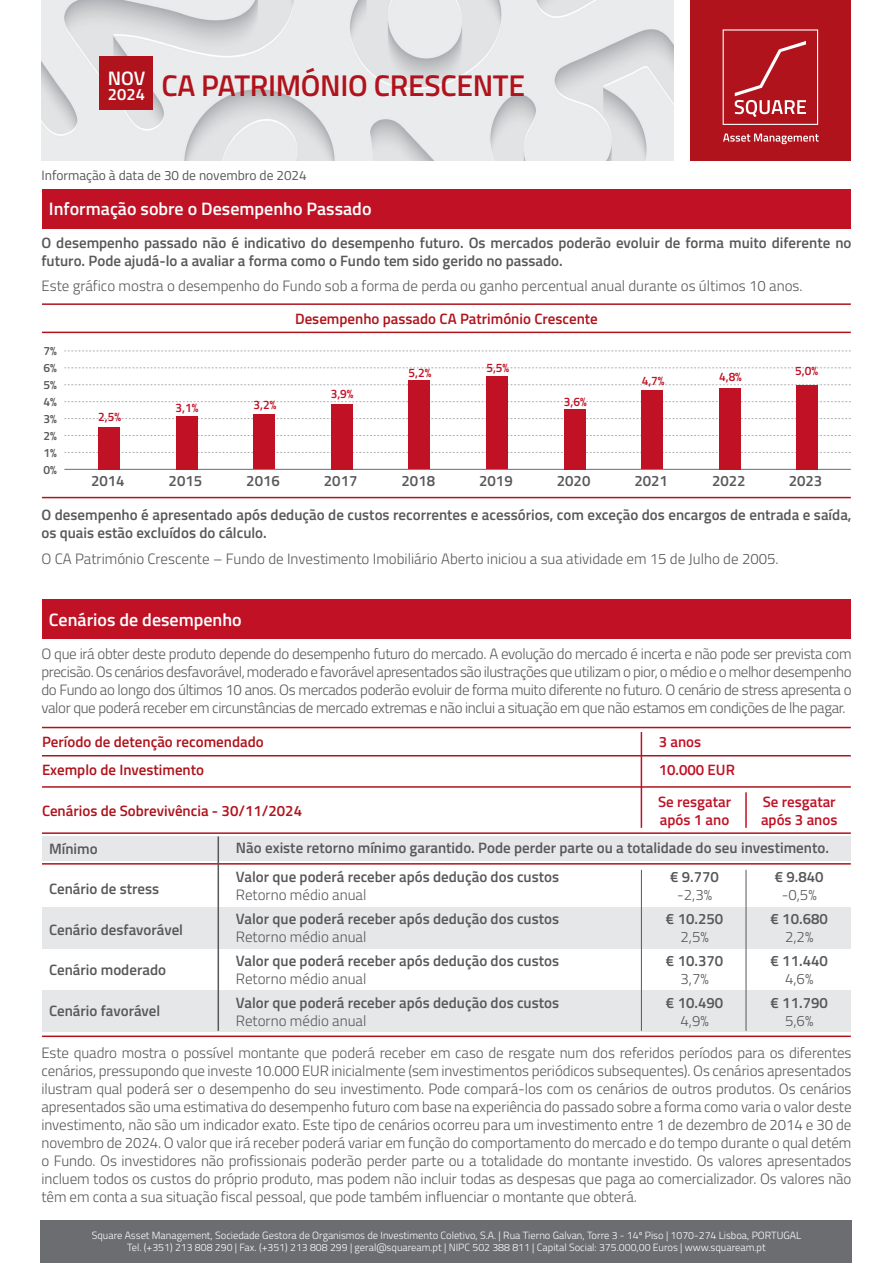
<style>
.page{position:relative;width:893px;height:1263px;background:#fff}
.page>*{position:absolute;margin:0;border:0;box-sizing:border-box;transform-origin:0 0}
.t1{font:600 30px "Titillium";letter-spacing:-.01em;color:#b0131c}
.t2{font:600 19.5px "Titillium";color:#fff}
.t3{font:600 18px "Titillium";color:#fff}
.t4{font:600 16.5px "Titillium";color:#fff}
.t5{font:300 15px/18px "Titillium";color:#57585a;text-align:justify}
.t6{font:600 15px/18px "Titillium";color:#57585a}
.t7{font:600 15px/18px "Titillium Web";color:#57585a}
.t8{font:600 15px "Titillium";color:#b0131c}
.t9{font:600 15px/18px "Titillium";color:#c01125}
.t10{font:13.5px "Titillium Web";color:#57585a}
.t11{font:600 12.3px "Titillium";color:#c01125}
.t12{font:600 12px/17.1px "Titillium";color:#57585a;text-align:justify}
.t13{font:300 10.5px/12px "Titillium";color:#fff;text-align:center}
</style>
<div class="page">
<img style="left:41px;top:0;width:633px;height:160px">
<div style="left:690px;top:0;width:161px;height:160px;background:#b0131c"></div>
<svg style="left:723px;top:29px;width:95px;height:96px"></svg>
<svg style="left:723px;top:134px;width:96px;height:10px"></svg>
<div style="left:99px;top:57px;width:53px;height:53px;background:#b0131c"></div>
<div style="left:42px;top:189px;width:809px;height:40px;background:#c01125"></div>
<div style="left:42px;top:599px;width:809px;height:40px;background:#c01125"></div>
<div style="left:41px;top:1220px;width:811px;height:43px;background:#6c6d70"></div>
<div style="left:42px;top:907px;width:809px;height:42px;background:#e6e7e9"></div>
<div style="left:42px;top:836px;width:809px;height:25px;background:#e6e7e9"></div>
<div style="left:42px;top:990px;width:809px;height:41px;background:#e6e7e9"></div>
<hr style="left:42px;top:832px;width:809px;height:2px;background:#b0131c">
<hr style="left:42px;top:863px;width:809px;height:1px;background:#b0131c">
<hr style="left:42px;top:786px;width:809px;height:2px;background:#b0131c">
<hr style="left:42px;top:755px;width:809px;height:1px;background:#b0131c">
<hr style="left:42px;top:727px;width:809px;height:1px;background:#b0131c">
<hr style="left:42px;top:1035px;width:809px;height:2px;background:#b0131c">
<hr style="left:641px;top:870px;width:1px;height:161px;background:#57585a">
<hr style="left:218px;top:836px;width:1px;height:195px;background:#57585a">
<hr style="left:746px;top:870px;width:1px;height:161px;background:#57585a">
<hr style="left:745px;top:792px;width:2px;height:36px;background:#c01125">
<hr style="left:641px;top:732px;width:1px;height:96px;background:#c01125">
<svg style="left:64px;top:452px;width:787px;height:1px"></svg>
<svg style="left:64px;top:435px;width:787px;height:1px"></svg>
<svg style="left:64px;top:418px;width:787px;height:1px"></svg>
<svg style="left:64px;top:401px;width:787px;height:1px"></svg>
<svg style="left:64px;top:384px;width:787px;height:1px"></svg>
<svg style="left:64px;top:367px;width:787px;height:1px"></svg>
<svg style="left:64px;top:351px;width:787px;height:1px"></svg>
<hr style="left:64px;top:469px;width:787px;height:1px;background:#6c6d70">
<hr style="left:42px;top:332px;width:809px;height:1px;background:#b0131c">
<hr style="left:42px;top:497px;width:809px;height:1px;background:#b0131c">
<hr style="left:42px;top:303px;width:809px;height:2px;background:#b0131c">
<div style="left:98px;top:427px;width:21px;height:42px;background:#c01125"></div>
<div style="left:176px;top:416px;width:21px;height:53px;background:#c01125"></div>
<div style="left:254px;top:415px;width:21px;height:54px;background:#c01125"></div>
<div style="left:331px;top:404px;width:21px;height:65px;background:#c01125"></div>
<div style="left:409px;top:381px;width:21px;height:88px;background:#c01125"></div>
<div style="left:486px;top:376px;width:22px;height:93px;background:#c01125"></div>
<div style="left:564px;top:409px;width:21px;height:60px;background:#c01125"></div>
<div style="left:642px;top:390px;width:21px;height:79px;background:#c01125"></div>
<div style="left:796px;top:385px;width:21px;height:84px;background:#c01125"></div>
<div style="left:719px;top:388px;width:22px;height:81px;background:#c01125"></div>
<h2 class="t2" style="left:108px;top:63px;width:39px">NOV</h2>
<p class="t4" style="left:108px;top:81px;width:38px">2024</p>
<h1 class="t1" style="left:161px;top:63px;width:365px">CA PATRIMÓNIO CRESCENTE</h1>
<p class="t10" style="left:41px;top:165px;width:267px">Informação à data de 30 de novembro de 2024</p>
<p class="t3" style="left:49px;top:195px;width:324px">Informação sobre o Desempenho Passado</p>
<p class="t7" style="left:41px;top:233px;width:811px">O desempenho passado não é indicativo do desempenho futuro. Os mercados poderão evoluir de forma muito diferente no futuro. Pode ajudá-lo a avaliar a forma como o Fundo tem sido gerido no passado.</p>
<p class="t5" style="left:41px;top:276px;width:763px">Este gráfico mostra o desempenho do Fundo sob a forma de perda ou ganho percentual anual durante os últimos 10 anos.</p>
<p class="t12" style="left:44px;top:341px;width:15px">7% 6% 5% 4% 3% 2% 1% 0%</p>
<p class="t11" style="left:98px;top:407px;width:24px">2,5%</p>
<p class="t11" style="left:176px;top:399px;width:24px">3,1%</p>
<p class="t11" style="left:254px;top:395px;width:24px">3,2%</p>
<p class="t8" style="left:295px;top:307px;width:304px">Desempenho passado CA Património Crescente</p>
<p class="t11" style="left:331px;top:384px;width:24px">3,9%</p>
<p class="t11" style="left:409px;top:363px;width:24px">5,2%</p>
<p class="t11" style="left:486px;top:358px;width:24px">5,5%</p>
<p class="t11" style="left:564px;top:392px;width:24px">3,6%</p>
<p class="t11" style="left:642px;top:371px;width:24px">4,7%</p>
<p class="t11" style="left:719px;top:367px;width:24px">4,8%</p>
<p class="t11" style="left:795px;top:361px;width:24px">5,0%</p>
<p class="t6" style="left:91px;top:471px;width:35px">2014</p>
<p class="t6" style="left:169px;top:471px;width:35px">2015</p>
<p class="t6" style="left:246px;top:471px;width:35px">2016</p>
<p class="t6" style="left:324px;top:471px;width:35px">2017</p>
<p class="t6" style="left:402px;top:471px;width:35px">2018</p>
<p class="t6" style="left:479px;top:471px;width:35px">2019</p>
<p class="t6" style="left:557px;top:471px;width:35px">2020</p>
<p class="t6" style="left:634px;top:471px;width:35px">2021</p>
<p class="t6" style="left:789px;top:471px;width:35px">2023</p>
<p class="t6" style="left:712px;top:471px;width:35px">2022</p>
<p class="t6" style="left:41px;top:505px;width:812px">O desempenho é apresentado após dedução de custos recorrentes e acessórios, com exceção dos encargos de entrada e saída, os quais estão excluídos do cálculo.</p>
<p class="t5" style="left:41px;top:549px;width:739px">O CA Património Crescente – Fundo de Investimento Imobiliário Aberto iniciou a sua atividade em 15 de Julho de 2005.</p>
<p class="t3" style="left:49px;top:606px;width:194px">Cenários de desempenho</p>
<p class="t5" style="left:41px;top:644px;width:812px">O que irá obter deste produto depende do desempenho futuro do mercado. A evolução do mercado é incerta e não pode ser prevista com precisão. Os cenários desfavorável, moderado e favorável apresentados são ilustrações que utilizam o pior, o médio e o melhor desempenho do Fundo ao longo dos últimos 10 anos. Os mercados poderão evoluir de forma muito diferente no futuro. O cenário de stress apresenta o valor que poderá receber em circunstâncias de mercado extremas e não inclui a situação em que não estamos em condições de lhe pagar.</p>
<p class="t8" style="left:42px;top:731px;width:223px">Período de detenção recomendado</p>
<p class="t9" style="left:659px;top:732px;width:44px">3 anos</p>
<p class="t8" style="left:42px;top:759px;width:164px">Exemplo de Investimento</p>
<p class="t8" style="left:42px;top:799px;width:262px">Cenários de Sobrevivência - 30/11/2024</p>
<p class="t9" style="left:659px;top:760px;width:78px">10.000 EUR</p>
<p class="t9" style="left:658px;top:792px;width:74px">Se resgatar após 1 ano</p>
<p class="t9" style="left:761px;top:792px;width:78px">Se resgatar após 3 anos</p>
<p class="t6" style="left:49px;top:839px;width:50px">Mínimo</p>
<p class="t6" style="left:49px;top:879px;width:112px">Cenário de stress</p>
<p class="t6" style="left:49px;top:920px;width:135px">Cenário desfavorável</p>
<p class="t6" style="left:49px;top:960px;width:119px">Cenário moderado</p>
<p class="t6" style="left:49px;top:1001px;width:113px">Cenário favorável</p>
<p class="t6" style="left:236px;top:832px;width:594px;line-height:29.2px">Não existe retorno mínimo garantido. Pode perder parte ou a totalidade do seu investimento.<br>Valor que poderá receber após dedução dos custos</p>
<p class="t5" style="left:236px;top:885px;width:132px">Retorno médio anual</p>
<p class="t6" style="left:236px;top:909px;width:325px">Valor que poderá receber após dedução dos custos</p>
<p class="t5" style="left:236px;top:927px;width:132px">Retorno médio anual</p>
<p class="t6" style="left:236px;top:951px;width:325px">Valor que poderá receber após dedução dos custos</p>
<p class="t5" style="left:236px;top:969px;width:132px">Retorno médio anual</p>
<p class="t6" style="left:236px;top:993px;width:325px">Valor que poderá receber após dedução dos custos</p>
<p class="t5" style="left:236px;top:1011px;width:132px">Retorno médio anual</p>
<p class="t6" style="left:670px;top:867px;width:50px">€ 9.770</p>
<p class="t5" style="left:677px;top:885px;width:37px">-2,3%</p>
<p class="t6" style="left:666px;top:909px;width:59px">€ 10.250</p>
<p class="t5" style="left:680px;top:927px;width:30px">2,5%</p>
<p class="t6" style="left:666px;top:951px;width:59px">€ 10.370</p>
<p class="t5" style="left:680px;top:969px;width:30px">3,7%</p>
<p class="t6" style="left:666px;top:993px;width:59px">€ 10.490</p>
<p class="t5" style="left:680px;top:1011px;width:30px">4,9%</p>
<p class="t6" style="left:775px;top:867px;width:50px">€ 9.840</p>
<p class="t5" style="left:782px;top:885px;width:37px">-0,5%</p>
<p class="t6" style="left:771px;top:909px;width:59px">€ 10.680</p>
<p class="t5" style="left:785px;top:927px;width:30px">2,2%</p>
<p class="t6" style="left:771px;top:951px;width:59px">€ 11.440</p>
<p class="t5" style="left:785px;top:969px;width:30px">4,6%</p>
<p class="t6" style="left:771px;top:993px;width:59px">€ 11.790</p>
<p class="t5" style="left:785px;top:1011px;width:30px">5,6%</p>
<p class="t5" style="left:41px;top:1043px;width:812px">Este quadro mostra o possível montante que poderá receber em caso de resgate num dos referidos períodos para os diferentes cenários, pressupondo que investe 10.000 EUR inicialmente (sem investimentos periódicos subsequentes). Os cenários apresentados ilustram qual poderá ser o desempenho do seu investimento. Pode compará-los com os cenários de outros produtos. Os cenários apresentados são uma estimativa do desempenho futuro com base na experiência do passado sobre a forma como varia o valor deste investimento, não são um indicador exato. Este tipo de cenários ocorreu para um investimento entre 1 de dezembro de 2014 e 30 de novembro de 2024. O valor que irá receber poderá variar em função do comportamento do mercado e do tempo durante o qual detém o Fundo. Os investidores não profissionais poderão perder parte ou a totalidade do montante investido. Os valores apresentados incluem todos os custos do próprio produto, mas podem não incluir todas as despesas que paga ao comercializador. Os valores não têm em conta a sua situação fiscal pessoal, que pode também influenciar o montante que obterá.</p>
<p class="t13" style="left:92px;top:1228px;width:711px">Square Asset Management, Sociedade Gestora de Organismos de Investimento Coletivo, S.A. | Rua Tierno Galvan, Torre 3 - 14º Piso | 1070-274 Lisboa, PORTUGAL<br>Tel. (+351) 213 808 290 | Fax. (+351) 213 808 299 | geral@squaream.pt | NIPC 502 388 811 | Capital Social: 375.000,00 Euros | www.squaream.pt</p>
</div>
